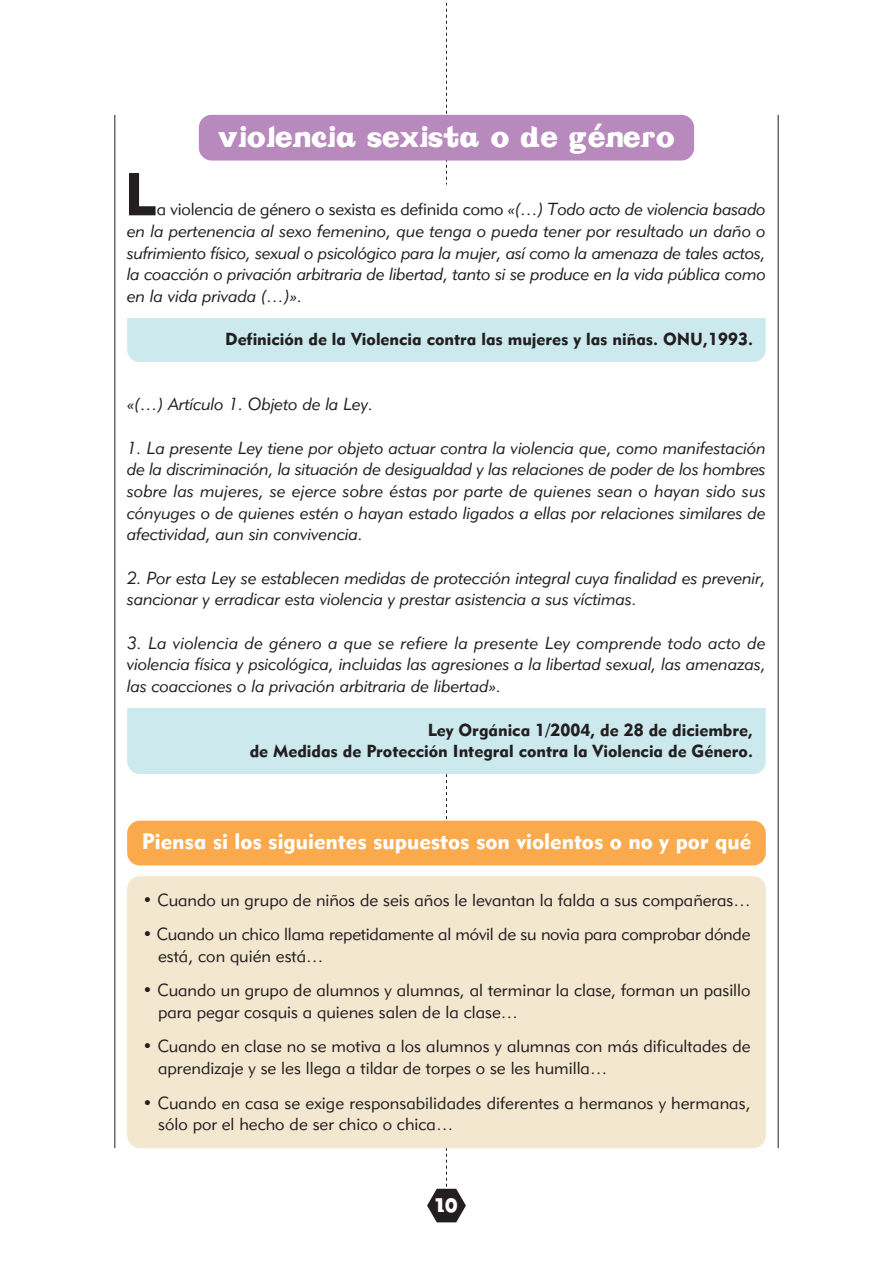
<style>
.page{position:relative;width:893px;height:1263px;background:#fff}
.page>*{position:absolute;margin:0;border:0;box-sizing:border-box;transform-origin:0 0}
.t1{font:59.7px "Geometric 415 BT Black A";color:#231f20}
.t2{font:31.5px "Vintage";letter-spacing:.02em;color:#fff}
.t3{font:22.5px "Vintage";color:#fff}
.t4{font:22.2px "Geometric 415 BT Black A";color:#fff}
.t5{font:17.25px/21.6px "Geometric 415 BT Lite Italic A";color:#231f20;text-align:justify}
.t6{font:17.25px/21.8px "Geometric 415 BT Lite A";color:#231f20}
.t7{font:17.25px/21.6px "Geometric 415 BT Black A";color:#231f20;text-align:right}
.s1{font-family:"Geometric 415 BT Lite Italic A"}
</style>
<div class="page">
<svg style="left:446px;top:2px;width:1px;height:183px"></svg>
<svg style="left:127px;top:709px;width:639px;height:121px"></svg>
<div style="left:127px;top:318px;width:639px;height:44px;background:#cceaee"></div>
<hr style="left:114px;top:115px;width:1px;height:1033px;background:#231f20">
<svg style="left:427px;top:1148px;width:39px;height:74px"></svg>
<div style="left:199px;top:115px;width:495px;height:46px;background:#b789bd;border-radius:13px"></div>
<div style="left:127px;top:876px;width:639px;height:272px;background:#f3e7d0;border-radius:13px"></div>
<div style="left:127px;top:821px;width:639px;height:44px;background:#faaa4d;border-radius:13px"></div>
<hr style="left:778px;top:115px;width:1px;height:1033px;background:#231f20">
<h2 class="t2" style="left:218px;top:125px;width:458px">violencia sexista o de género</h2>
<h1 class="t1" style="left:124px;top:172px;width:33px">L</h1>
<p class="t6" style="left:157px;top:200px;width:610px">a violencia de género o sexista es definida como <span class="s1">«(…) Todo acto de violencia basado</span></p>
<p class="t5" style="left:127px;top:222px;width:640px">en la pertenencia al sexo femenino, que tenga o pueda tener por resultado un daño o sufrimiento físico, sexual o psicológico para la mujer, así como la amenaza de tales actos, la coacción o privación arbitraria de libertad, tanto si se produce en la vida pública como en la vida privada (…)».</p>
<p class="t7" style="left:225px;top:330px;width:529px">Definición de la Violencia contra las mujeres y las niñas. ONU,1993.</p>
<p class="t5" style="left:127px;top:395px;width:248px">«(…) Artículo 1. Objeto de la Ley.</p>
<p class="t5" style="left:127px;top:439px;width:640px">1. La presente Ley tiene por objeto actuar contra la violencia que, como manifestación de la discriminación, la situación de desigualdad y las relaciones de poder de los hombres sobre las mujeres, se ejerce sobre éstas por parte de quienes sean o hayan sido sus cónyuges o de quienes estén o hayan estado ligados a ellas por relaciones similares de afectividad, aun sin convivencia.</p>
<p class="t5" style="left:127px;top:569px;width:640px">2. Por esta Ley se establecen medidas de protección integral cuya finalidad es prevenir, sancionar y erradicar esta violencia y prestar asistencia a sus víctimas.</p>
<p class="t5" style="left:127px;top:634px;width:640px">3. La violencia de género a que se refiere la presente Ley comprende todo acto de violencia física y psicológica, incluidas las agresiones a la libertad sexual, las amenazas, las coacciones o la privación arbitraria de libertad».</p>
<p class="t7" style="left:250px;top:720px;width:505px">Ley Orgánica 1/2004, de 28 de diciembre,<br>de Medidas de Protección Integral contra la Violencia de Género.</p>
<p class="t4" style="left:142px;top:833px;width:611px">Piensa si los siguientes supuestos son violentos o no y por qué</p>
<p class="t6" style="left:142px;top:890px;width:610px">• Cuando un grupo de niños de seis años le levantan la falda a sus compañeras…</p>
<p class="t6" style="left:158px;top:925px;width:594px;text-indent:-16px">• Cuando un chico llama repetidamente al móvil de su novia para comprobar dónde está, con quién está…</p>
<p class="t6" style="left:158px;top:981px;width:594px;text-indent:-16px">• Cuando un grupo de alumnos y alumnas, al terminar la clase, forman un pasillo para pegar cosquis a quienes salen de la clase…</p>
<p class="t6" style="left:158px;top:1037px;width:594px;text-indent:-16px">• Cuando en clase no se motiva a los alumnos y alumnas con más dificultades de aprendizaje y se les llega a tildar de torpes o se les humilla…</p>
<p class="t6" style="left:158px;top:1093px;width:594px;text-indent:-16px">• Cuando en casa se exige responsabilidades diferentes a hermanos y hermanas, sólo por el hecho de ser chico o chica…</p>
<h3 class="t3" style="left:435px;top:1197px;width:24px">10</h3>
</div>
